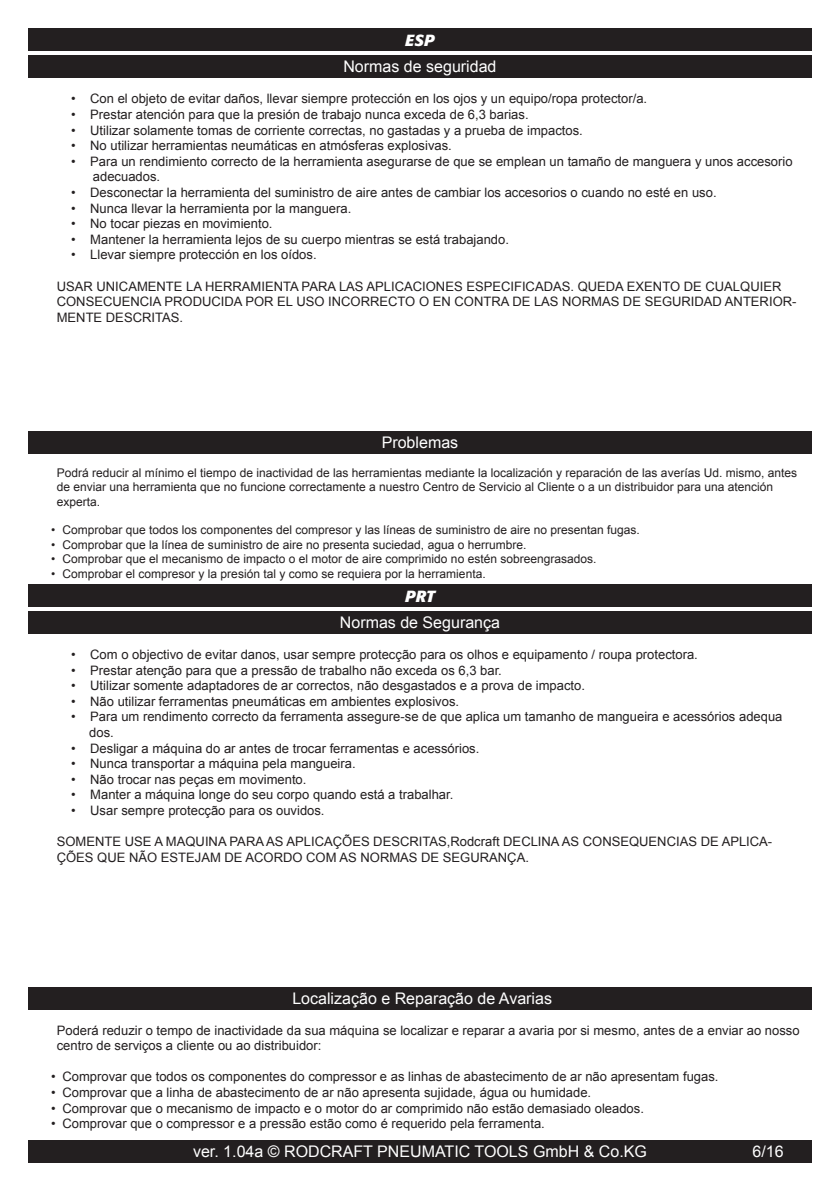
<style>
.page{position:relative;width:840px;height:1191px;background:#fff}
.page>*{position:absolute;margin:0;border:0;box-sizing:border-box;transform-origin:0 0}
.t1{font:16px "Arial";color:#fff}
.t2{font:italic 700 16px "Formata";letter-spacing:.02em;color:#fff}
.t3{font:13px/15.6px "Arial";color:#231f20}
.t4{font:12px/14.4px "Arial";color:#231f20}
</style>
<div class="page">
<div style="left:28px;top:28px;width:783px;height:23px;background:#231f20"></div>
<div style="left:28px;top:1140px;width:783px;height:22px;background:#231f20"></div>
<div style="left:28px;top:584px;width:783px;height:23px;background:#231f20"></div>
<div style="left:28px;top:431px;width:783px;height:23px;background:#231f20"></div>
<div style="left:28px;top:55px;width:783px;height:23px;background:#231f20"></div>
<div style="left:28px;top:987px;width:783px;height:22px;background:#231f20"></div>
<div style="left:28px;top:611px;width:783px;height:23px;background:#231f20"></div>
<p class="t2" style="left:405px;top:30px;width:31px">ESP</p>
<p class="t1" style="left:343px;top:56px;width:154px">Normas de seguridad</p>
<p class="t3" style="left:71px;top:91px;width:577px">• Con el objeto de evitar daños, llevar siempre protección en los ojos y un equipo/ropa protector/a.</p>
<p class="t3" style="left:71px;top:107px;width:458px">• Prestar atención para que la presión de trabajo nunca exceda de 6,3 barias.</p>
<p class="t3" style="left:71px;top:122px;width:513px">• Utilizar solamente tomas de corriente correctas, no gastadas y a prueba de impactos.</p>
<p class="t3" style="left:71px;top:138px;width:382px">• No utilizar herramientas neumáticas en atmósferas explosivas.</p>
<p class="t3" style="left:93px;top:153px;width:700px;text-indent:-22px">• Para un rendimiento correcto de la herramienta asegurarse de que se emplean un tamaño de manguera y unos accesorio adecuados.</p>
<p class="t3" style="left:71px;top:185px;width:646px">• Desconectar la herramienta del suministro de aire antes de cambiar los accesorios o cuando no esté en uso.</p>
<p class="t3" style="left:71px;top:200px;width:281px">• Nunca llevar la herramienta por la manguera.</p>
<p class="t3" style="left:71px;top:216px;width:203px">• No tocar piezas en movimiento.</p>
<p class="t3" style="left:71px;top:231px;width:439px">• Mantener la herramienta lejos de su cuerpo mientras se está trabajando.</p>
<p class="t3" style="left:71px;top:247px;width:247px">• Llevar siempre protección en los oídos.</p>
<p class="t3" style="left:57px;top:278px;width:740px">USAR UNICAMENTE LA HERRAMIENTA PARA LAS APLICACIONES ESPECIFICADAS. QUEDA EXENTO DE CUALQUIER<br>CONSECUENCIA PRODUCIDA POR EL USO INCORRECTO O EN CONTRA DE LAS NORMAS DE SEGURIDAD ANTERIOR-<br>MENTE DESCRITAS.</p>
<p class="t1" style="left:381px;top:432px;width:78px">Problemas</p>
<p class="t4" style="left:57px;top:465px;width:741px">Podrá reducir al mínimo el tiempo de inactividad de las herramientas mediante la localización y reparación de las averías Ud. mismo, antes de enviar una herramienta que no funcione correctamente a nuestro Centro de Servicio al Cliente o a un distribuidor para una atención experta.</p>
<p class="t4" style="left:62px;top:523px;width:578px">Comprobar que todos los componentes del compresor y las líneas de suministro de aire no presentan fugas.<br>Comprobar que la línea de suministro de aire no presenta suciedad, agua o herrumbre.<br>Comprobar que el mecanismo de impacto o el motor de aire comprimido no estén sobreengrasados.<br>Comprobar el compresor y la presión tal y como se requiera por la herramienta.</p>
<p class="t4" style="left:51px;top:523px;width:6px;text-align:justify">• • • •</p>
<p class="t2" style="left:405px;top:586px;width:31px">PRT</p>
<p class="t1" style="left:339px;top:612px;width:162px">Normas de Segurança</p>
<p class="t3" style="left:71px;top:647px;width:627px">• Com o objectivo de evitar danos, usar sempre protecção para os olhos e equipamento / roupa protectora.</p>
<p class="t3" style="left:71px;top:662px;width:432px">• Prestar atenção para que a pressão de trabalho não exceda os 6,3 bar.</p>
<p class="t3" style="left:71px;top:678px;width:515px">• Utilizar somente adaptadores de ar correctos, não desgastados e a prova de impacto.</p>
<p class="t3" style="left:71px;top:693px;width:389px">• Não utilizar ferramentas pneumáticas em ambientes explosivos.</p>
<p class="t3" style="left:89px;top:709px;width:694px;text-indent:-18px">• Para um rendimento correcto da ferramenta assegure-se de que aplica um tamanho de mangueira e acessórios adequa dos.</p>
<p class="t3" style="left:71px;top:740px;width:409px">• Desligar a máquina do ar antes de trocar ferramentas e acessórios.</p>
<p class="t3" style="left:71px;top:756px;width:286px">• Nunca transportar a máquina pela mangueira.</p>
<p class="t3" style="left:71px;top:771px;width:237px">• Não trocar nas peças em movimento.</p>
<p class="t3" style="left:71px;top:787px;width:383px">• Manter a máquina longe do seu corpo quando está a trabalhar.</p>
<p class="t3" style="left:71px;top:803px;width:255px">• Usar sempre protecção para os ouvidos.</p>
<p class="t3" style="left:57px;top:834px;width:716px">SOMENTE USE A MAQUINA PARA AS APLICAÇÕES DESCRITAS,Rodcraft DECLINA AS CONSEQUENCIAS DE APLICA-<br>ÇÕES QUE NÃO ESTEJAM DE ACORDO COM AS NORMAS DE SEGURANÇA.</p>
<p class="t1" style="left:292px;top:988px;width:261px">Localização e Reparação de Avarias</p>
<p class="t3" style="left:57px;top:1022px;width:744px">Poderá reduzir o tempo de inactividade da sua máquina se localizar e reparar a avaria por si mesmo, antes de a enviar ao nosso centro de serviços a cliente ou ao distribuidor:</p>
<p class="t3" style="left:62px;top:1069px;width:657px">Comprovar que todos os componentes do compressor e as linhas de abastecimento de ar não apresentam fugas.<br>Comprovar que a linha de abastecimento de ar não apresenta sujidade, água ou humidade.<br>Comprovar que o mecanismo de impacto e o motor do ar comprimido não estão demasiado oleados.<br>Comprovar que o compressor e a pressão estão como é requerido pela ferramenta.</p>
<p class="t3" style="left:51px;top:1069px;width:6px;text-align:justify">• • • •</p>
<p class="t1" style="left:193px;top:1141px;width:455px">ver. 1.04a © RODCRAFT PNEUMATIC TOOLS GmbH &amp; Co.KG</p>
<p class="t1" style="left:761px;top:1141px;width:24px">/16</p>
</div>
